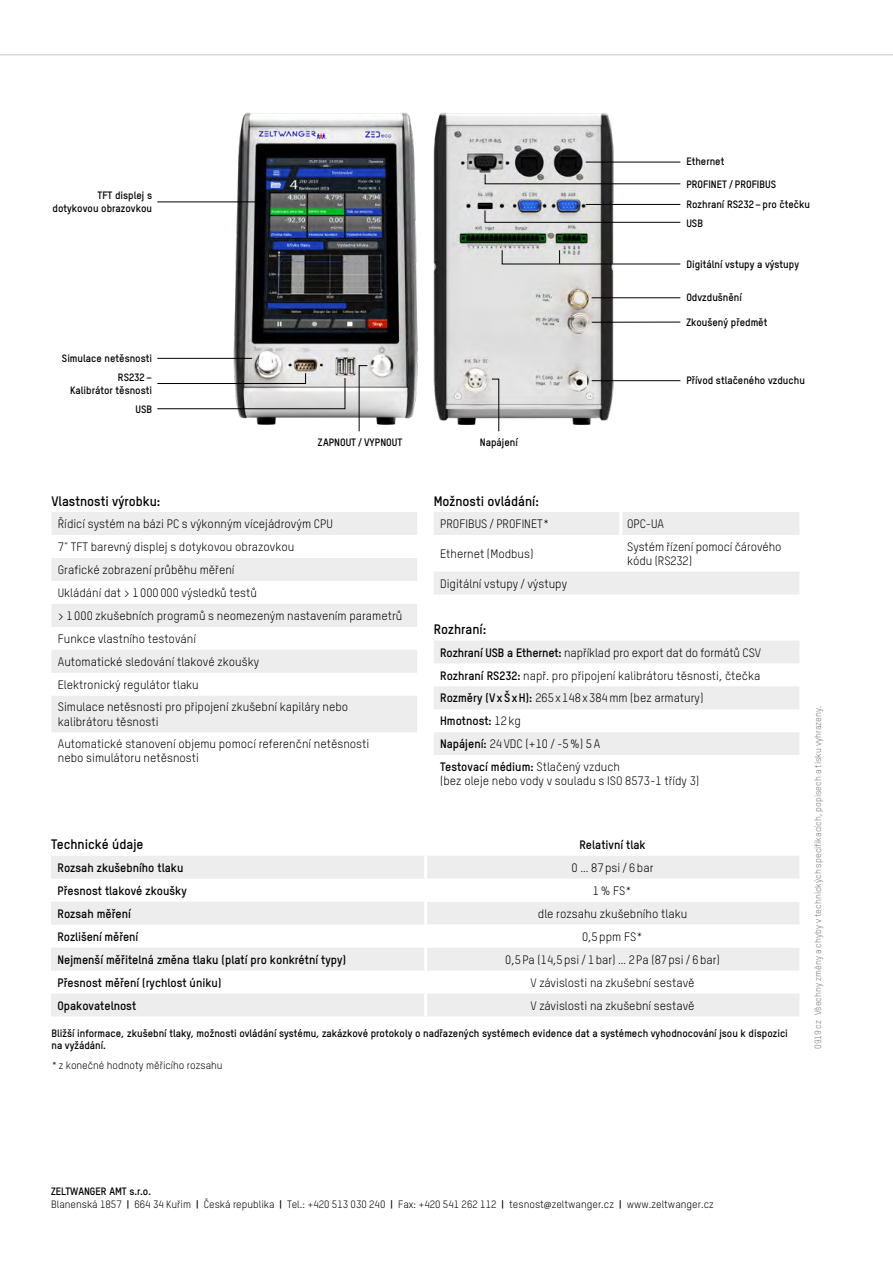
<style>
.page{position:relative;width:893px;height:1263px;background:#fff}
.page>*{position:absolute;margin:0;border:0;box-sizing:border-box;transform-origin:0 0}
.t1{font:700 13.5px "TSTARPRO";color:#000}
.t2{font:12px/23px "TSTARPRO";color:#000}
.t3{font:700 12px "TSTARPRO";color:#000}
.t4{font:700 10.5px/12.6px "TSTARPRO";color:#000;text-align:right}
.t5{font:10.5px/13.5px "TSTARPRO";color:#000}
.t6{font:9px "TSTARPRO";color:#7c7b7b}
.s1{font-weight:700}
.s2{font-family:"Myriad Pro"}
</style>
<div class="page">
<hr style="left:0;top:54px;width:893px;height:2px;background:#dadada">
<img style="left:433px;top:112px;width:185px;height:312px">
<img style="left:231px;top:112px;width:187px;height:312px">
<hr style="left:157px;top:358px;width:95px;height:1px;background:#000">
<svg style="left:157px;top:373px;width:188px;height:36px"></svg>
<svg style="left:359px;top:365px;width:9px;height:67px"></svg>
<hr style="left:157px;top:202px;width:111px;height:1px;background:#000">
<hr style="left:592px;top:380px;width:88px;height:1px;background:#000">
<svg style="left:491px;top:379px;width:8px;height:53px"></svg>
<hr style="left:592px;top:322px;width:88px;height:1px;background:#000">
<hr style="left:592px;top:297px;width:88px;height:1px;background:#000">
<svg style="left:485px;top:210px;width:196px;height:13px"></svg>
<svg style="left:485px;top:174px;width:196px;height:10px"></svg>
<hr style="left:586px;top:162px;width:94px;height:1px;background:#000">
<hr style="left:586px;top:204px;width:94px;height:1px;background:#000">
<svg style="left:502px;top:250px;width:179px;height:14px"></svg>
<svg style="left:52px;top:512px;width:365px;height:220px;fill:#ededed"></svg>
<svg style="left:434px;top:512px;width:365px;height:243px"></svg>
<hr style="left:619px;top:512px;width:3px;height:23px;background:#fff">
<svg style="left:51px;top:856px;width:748px;height:160px;fill:#ededed"></svg>
<svg style="left:427px;top:879px;width:372px;height:68px"></svg>
<hr style="left:424px;top:856px;width:3px;height:23px;background:#fff">
<hr style="left:424px;top:879px;width:3px;height:23px;background:#fff">
<hr style="left:424px;top:902px;width:3px;height:23px;background:#fff">
<hr style="left:424px;top:925px;width:3px;height:22px;background:#fff">
<hr style="left:424px;top:947px;width:3px;height:23px;background:#fff">
<hr style="left:424px;top:970px;width:3px;height:23px;background:#fff">
<hr style="left:424px;top:993px;width:3px;height:23px;background:#fff">
<p class="t4" style="left:53px;top:189px;width:101px">TFT displej s dotykovou obrazovkou</p>
<p class="t4" style="left:62px;top:351px;width:92px">Simulace netěsnosti</p>
<p class="t4" style="left:70px;top:371px;width:83px">RS232–<br>Kalibrátor těsnosti</p>
<p class="t4" style="left:135px;top:402px;width:18px">USB</p>
<p class="t4" style="left:318px;top:435px;width:86px">ZAPNOUT /VYPNOUT</p>
<p class="t4" style="left:480px;top:435px;width:40px">Napájení</p>
<p class="t4" style="left:686px;top:155px;width:40px">Ethernet</p>
<p class="t4" style="left:686px;top:198px;width:125px">Rozhraní RS232–pro čtečku</p>
<p class="t4" style="left:686px;top:177px;width:91px">PROFINET /PROFIBUS</p>
<p class="t4" style="left:686px;top:216px;width:18px">USB</p>
<p class="t4" style="left:686px;top:257px;width:114px">Digitální vstupy a výstupy</p>
<p class="t4" style="left:686px;top:291px;width:57px">Odvzdušnění</p>
<p class="t4" style="left:686px;top:315px;width:83px">Zkoušený předmět</p>
<p class="t4" style="left:686px;top:374px;width:120px">Přívod stlačeného vzduchu</p>
<p class="t1" style="left:51px;top:492px;width:111px">Vlastnosti výrobku:</p>
<p class="t2" style="left:58px;top:512px;width:346px">Řídicí systém na bázi PC s výkonným vícejádrovým CPU<br>7" TFT barevný displej s dotykovou obrazovkou<br>Grafické zobrazení průběhu měření<br>Ukládání dat &gt; 1000000 výsledků testů<br>&gt; 1000 zkušebních programů s neomezeným nastavením parametrů Funkce vlastního testování<br>Automatické sledování tlakové zkoušky<br>Elektronický regulátor tlaku<br>Simulace netěsnosti pro připojení zkušební kapiláry nebo</p>
<p class="t2" style="left:58px;top:710px;width:313px;line-height:22px">kalibrátoru těsnosti<br>Automatické stanovení objemu pomocí referenční netěsnosti</p>
<p class="t2" style="left:58px;top:746px;width:143px">nebo simulátoru netěsnosti</p>
<p class="t1" style="left:434px;top:492px;width:107px">Možnosti ovládání:</p>
<p class="t2" style="left:440px;top:512px;width:111px">PROFIBUS/PROFINET*</p>
<p class="t2" style="left:627px;top:512px;width:38px">OPC-UA</p>
<p class="t2" style="left:440px;top:542px;width:95px">Ethernet (Modbus)</p>
<p class="t2" style="left:627px;top:539px;width:156px;line-height:14.4px">Systém řízení pomocí čárového kódu (RS232)</p>
<p class="t2" style="left:440px;top:572px;width:129px">Digitální vstupy / výstupy</p>
<p class="t1" style="left:434px;top:620px;width:54px">Rozhraní:</p>
<p class="t2" style="left:440px;top:641px;width:322px"><span class="s1">Rozhraní USB a Ethernet:</span> například pro export dat do formátů CSV <span class="s1">Rozhraní RS232:</span> např. pro připojení kalibrátoru těsnosti, čtečka <span class="s1">Rozměry (VxŠxH):</span> 265x148x384mm (bez armatury)<br><span class="s1">Hmotnost:</span> 12kg<br><span class="s1">Napájení:</span> 24VDC (+10/ -5%) 5A<br><span class="s1">Testovací médium:</span> Stlačený vzduch</p>
<p class="t2" style="left:440px;top:769px;width:261px">(bez oleje nebo vody v souladu s ISO 8573-1 třídy 3)</p>
<p class="t1" style="left:51px;top:835px;width:94px">Technické údaje</p>
<p class="t3" style="left:579px;top:836px;width:68px">Relativní tlak</p>
<p class="t3" style="left:57px;top:859px;width:127px">Rozsah zkušebního tlaku</p>
<p class="t2" style="left:572px;top:856px;width:83px">0 … 87psi /6bar</p>
<p class="t3" style="left:57px;top:882px;width:131px">Přesnost tlakové zkoušky</p>
<p class="t2" style="left:593px;top:879px;width:41px">1% FS*</p>
<p class="t3" style="left:57px;top:905px;width:75px">Rozsah měření</p>
<p class="t2" style="left:538px;top:902px;width:151px">dle rozsahu zkušebního tlaku</p>
<p class="t3" style="left:57px;top:928px;width:82px">Rozlišení měření</p>
<p class="t2" style="left:582px;top:925px;width:63px">0,5ppm FS*</p>
<p class="t3" style="left:57px;top:951px;width:290px">Nejmenší měřitelná změna tlaku (platí pro konkrétní typy)</p>
<p class="t2" style="left:505px;top:948px;width:216px">0,5Pa (14,5psi /1bar) … 2Pa (87psi /6bar)</p>
<p class="t3" style="left:57px;top:974px;width:166px">Přesnost měření (rychlost úniku)</p>
<p class="t2" style="left:530px;top:971px;width:166px">V závislosti na zkušební sestavě</p>
<p class="t3" style="left:57px;top:997px;width:80px">Opakovatelnost</p>
<p class="t2" style="left:530px;top:994px;width:166px">V závislosti na zkušební sestavě</p>
<p class="t4" style="left:51px;top:1026px;width:738px;text-align:left">Bližší informace, zkušební tlaky, možnosti ovládání systému, zakázkové protokoly o nadřazených systémech evidence dat a systémech vyhodnocování jsou k dispozici na vyžádání.</p>
<p class="t5" style="left:51px;top:1058px;width:173px">*z konečné hodnoty měřicího rozsahu</p>
<p class="t6" style="left:813px;top:1049px;width:345px;rotate:-90deg">0919 cz Všechny změny a chyby v technických specifikacích, popisech a tisku vyhrazeny.</p>
<p class="t5" style="left:51px;top:1184px;width:664px"><span class="s1">ZELTWANGER AMT s.r.o.<br></span>Blanenská 1857 <span class="s1">|</span> 664 34 Kuřim <span class="s1">|</span> Česká republika <span class="s1">|</span> Tel.: +420 513 030 240 <span class="s1">|</span> Fax: +420 541 262 112 <span class="s1">|</span> tesnost<span class="s2">@</span>zeltwanger.cz <span class="s1">|</span> www.zeltwanger.cz</p>
</div>
